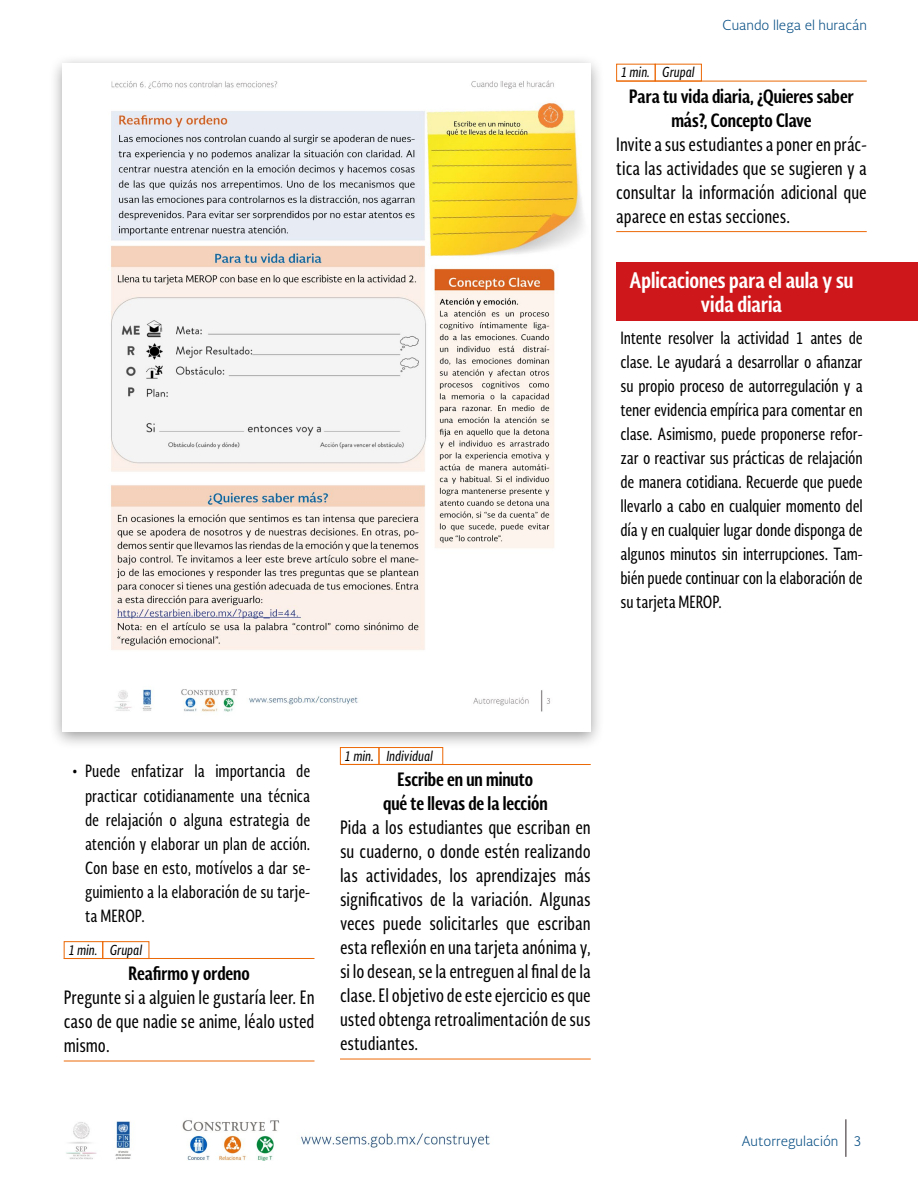
<style>
.page{position:relative;width:918px;height:1188px;background:#fff}
.page>*{position:absolute;margin:0;border:0;box-sizing:border-box;transform-origin:0 0}
.t1{font:700 21px/24px "Soberana Sans Condensed";color:#fff;text-align:center}
.t2{font:18px/24px "Soberana Sans Condensed";color:#000;text-align:justify}
.t3{font:700 18px/24px "Soberana Sans Condensed";color:#000;text-align:center}
.t4{font:16.5px/24px "Soberana Sans Condensed";letter-spacing:-.01em;color:#000;text-align:justify}
.t5{font:italic 13.5px "Soberana Sans Condensed";color:#000}
.t6{font:300 13.5px "Soberana Sans";color:#004a81}
</style>
<div class="page">
<hr style="left:845px;top:1119px;width:2px;height:38px;background:#716a6e">
<img style="left:66px;top:1120px;width:424px;height:41px">
<div style="left:616px;top:263px;width:302px;height:58px;background:#cd171a"></div>
<hr style="left:616px;top:81px;width:251px;height:1px;background:#ec6907">
<hr style="left:616px;top:231px;width:251px;height:1px;background:#ec6907">
<div style="left:48px;top:54px;width:557px;height:696px;background:#000;opacity:.4"></div>
<img style="left:63px;top:64px;width:528px;height:667px">
<div style="left:379px;top:747px;width:64px;height:18px;border:1px solid #ec6907"></div>
<div style="left:340px;top:747px;width:39px;height:18px;border:1px solid #ec6907"></div>
<hr style="left:64px;top:958px;width:251px;height:1px;background:#ec6907">
<hr style="left:64px;top:1061px;width:251px;height:1px;background:#ec6907">
<div style="left:64px;top:941px;width:39px;height:18px;border:1px solid #ec6907"></div>
<div style="left:102px;top:941px;width:47px;height:18px;border:1px solid #ec6907"></div>
<hr style="left:340px;top:764px;width:251px;height:1px;background:#ec6907">
<hr style="left:340px;top:1059px;width:251px;height:1px;background:#ec6907">
<p class="t5" style="left:621px;top:63px;width:75px">1 min. Grupal</p>
<p class="t6" style="left:723px;top:17px;width:146px">Cuando llega el huracán</p>
<p class="t3" style="left:629px;top:83px;width:226px">Para tu vida diaria, ¿Quieres saber más?, Concepto Clave</p>
<p class="t2" style="left:616px;top:131px;width:252px">Invite a sus estudiantes a poner en prác&shy;tica las actividades que se sugieren y a consultar la información adicional que aparece en estas secciones.</p>
<p class="t1" style="left:630px;top:267px;width:225px">Aplicaciones para el aula y su vida diaria</p>
<p class="t4" style="left:621px;top:326px;width:244px">Intente resolver la actividad 1 antes de clase. Le ayudará a desarrollar o afianzar su propio proceso de autorregulación y a tener evidencia empírica para comentar en clase. Asimismo, puede proponerse refor&shy;zar o reactivar sus prácticas de relajación de manera cotidiana. Recuerde que puede llevarlo a cabo en cualquier momento del día y en cualquier lugar donde disponga de algunos minutos sin interrupciones. Tam&shy;bién puede continuar con la elaboración de su tarjeta MEROP.</p>
<p class="t4" style="left:85px;top:759px;width:227px;text-indent:-13px">• Puede enfatizar la importancia de practicar cotidianamente una técnica de relajación o alguna estrategia de atención y elaborar un plan de acción.<br>Con base en esto, motívelos a dar se&shy;guimiento a la elaboración de su tarje&shy;ta MEROP.</p>
<p class="t5" style="left:68px;top:941px;width:75px">1 min. Grupal</p>
<p class="t3" style="left:128px;top:961px;width:123px">Reafirmo y ordeno</p>
<p class="t2" style="left:64px;top:985px;width:252px">Pregunte si a alguien le gustaría leer. En caso de que nadie se anime, léalo usted mismo.</p>
<p class="t5" style="left:345px;top:747px;width:90px">1 min. Individual</p>
<p class="t3" style="left:383px;top:767px;width:166px">Escribe en un minuto<br>qué te llevas de la lección</p>
<p class="t2" style="left:340px;top:815px;width:252px">Pida a los estudiantes que escriban en su cuaderno, o donde estén realizando las actividades, los aprendizajes más significativos de la variación. Algunas veces puede solicitarles que escriban esta reflexión en una tarjeta anónima y, si lo desean, se la entreguen al final de la clase. El objetivo de este ejercicio es que usted obtenga retroalimentación de sus estudiantes.</p>
<p class="t6" style="left:741px;top:1132px;width:99px">Autorregulación</p>
<p class="t6" style="left:853px;top:1132px;width:10px">3</p>
</div>
